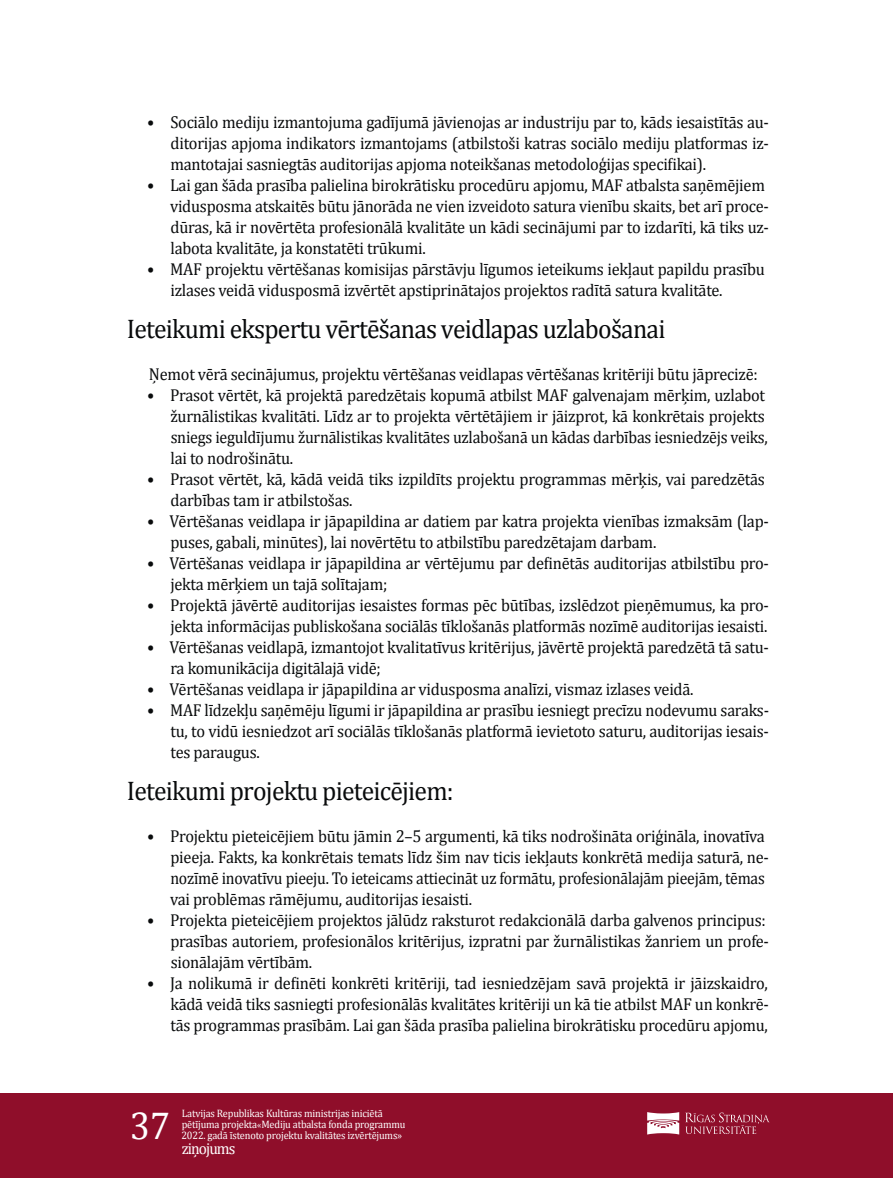
<style>
.page{position:relative;width:893px;height:1178px;background:#fff}
.page>*{position:absolute;margin:0;border:0;box-sizing:border-box;transform-origin:0 0}
.t1{font:39px "Cambria";color:#fff;scale:.95 1}
.ApaksVirsrakstsCambr{font:27px "Cambria";letter-spacing:-.03em;color:#090b0c;scale:.95 1}
.t2{font:17.25px/21px "Cambria";letter-spacing:-.015em;color:#090b0c;scale:.95 1}
.t3{font:16.2px "Cambria";letter-spacing:-.06em;color:#fff;scale:.95 1}
.t4{font:10.8px/10.8px "Cambria";letter-spacing:-.015em;color:#fff;scale:.95 1}
.s1{font-size:9.45px}
</style>
<div class="page">
<div style="left:0;top:1094px;width:893px;height:84px;background:#8f0e2a"></div>
<svg style="left:647px;top:1112px;width:32px;height:22px"></svg>
<svg style="left:685px;top:1112px;width:85px;height:22px"></svg>
<p class="t2" style="left:170px;top:111px;width:632px;text-align:justify;text-indent:-23px">• Sociālo mediju izmantojuma gadījumā jāvienojas ar industriju par to, kāds iesaistītās au&shy;ditorijas apjoma indikators izmantojams (atbilstoši katras sociālo mediju platformas iz&shy;mantotajai sasniegtās auditorijas apjoma noteikšanas metodoloģijas specifikai).</p>
<p class="t2" style="left:170px;top:174px;width:632px;text-indent:-23px">• Lai gan šāda prasība palielina birokrātisku procedūru apjomu, MAF atbalsta saņēmējiem vidusposma atskaitēs būtu jānorāda ne vien izveidoto satura vienību skaits, bet arī proce&shy;dūras, kā ir novērtēta profesionālā kvalitāte un kādi secinājumi par to izdarīti, kā tiks uz&shy;labota kvalitāte, ja konstatēti trūkumi.</p>
<p class="t2" style="left:170px;top:258px;width:627px;text-indent:-23px">• MAF projektu vērtēšanas komisijas pārstāvju līgumos ieteikums iekļaut papildu prasību izlases veidā vidusposmā izvērtēt apstiprinātajos projektos radītā satura kvalitāte.</p>
<p class="ApaksVirsrakstsCambr" style="left:127px;top:313px;width:568px">Ieteikumi ekspertu vērtēšanas veidlapas uzlabošanai</p>
<p class="t2" style="left:149px;top:363px;width:643px">Ņemot vērā secinājumus, projektu vērtēšanas veidlapas vērtēšanas kritēriji būtu jāprecizē:</p>
<p class="t2" style="left:170px;top:384px;width:630px;text-indent:-23px">• Prasot vērtēt, kā projektā paredzētais kopumā atbilst MAF galvenajam mērķim, uzlabot žurnālistikas kvalitāti. Līdz ar to projekta vērtētājiem ir jāizprot, kā konkrētais projekts sniegs ieguldījumu žurnālistikas kvalitātes uzlabošanā un kādas darbības iesniedzējs veiks, lai to nodrošinātu.</p>
<p class="t2" style="left:171px;top:468px;width:627px;text-indent:-23px">• Prasot vērtēt, kā, kādā veidā tiks izpildīts projektu programmas mērķis, vai paredzētās darbības tam ir atbilstošas.</p>
<p class="t2" style="left:170px;top:510px;width:632px;text-indent:-23px">• Vērtēšanas veidlapa ir jāpapildina ar datiem par katra projekta vienības izmaksām (lap&shy;puses, gabali, minūtes), lai novērtētu to atbilstību paredzētajam darbam.</p>
<p class="t2" style="left:170px;top:552px;width:632px;text-indent:-23px">• Vērtēšanas veidlapa ir jāpapildina ar vērtējumu par definētās auditorijas atbilstību pro&shy;jekta mērķiem un tajā solītajam;</p>
<p class="t2" style="left:147px;top:594px;width:656px;text-align:right">• Projektā jāvērtē auditorijas iesaistes formas pēc būtības, izslēdzot pieņēmumus, ka pro&shy;jekta informācijas publiskošana sociālās tīklošanās platformās nozīmē auditorijas iesaisti.</p>
<p class="t2" style="left:170px;top:636px;width:632px;text-indent:-23px">• Vērtēšanas veidlapā, izmantojot kvalitatīvus kritērijus, jāvērtē projektā paredzētā tā satu&shy;ra komunikācija digitālajā vidē;</p>
<p class="t2" style="left:147px;top:678px;width:577px">• Vērtēšanas veidlapa ir jāpapildina ar vidusposma analīzi, vismaz izlases veidā.</p>
<p class="t2" style="left:171px;top:699px;width:632px;text-align:justify;text-indent:-23px">• MAF līdzekļu saņēmēju līgumi ir jāpapildina ar prasību iesniegt precīzu nodevumu saraks&shy;tu, to vidū iesniedzot arī sociālās tīklošanās platformā ievietoto saturu, auditorijas iesais&shy;tes paraugus.</p>
<p class="ApaksVirsrakstsCambr" style="left:127px;top:775px;width:346px">Ieteikumi projektu pieteicējiem:</p>
<p class="t2" style="left:170px;top:825px;width:632px;text-indent:-23px">• Projektu pieteicējiem būtu jāmin 2–5 argumenti, kā tiks nodrošināta oriģināla, inovatīva pieeja. Fakts, ka konkrētais temats līdz šim nav ticis iekļauts konkrētā medija saturā, ne&shy;nozīmē inovatīvu pieeju. To ieteicams attiecināt uz formātu, profesionālajām pieejām, tēmas vai problēmas rāmējumu, auditorijas iesaisti.</p>
<p class="t2" style="left:170px;top:909px;width:632px;text-indent:-23px">• Projekta pieteicējiem projektos jālūdz raksturot redakcionālā darba galvenos principus: prasības autoriem, profesionālos kritērijus, izpratni par žurnālistikas žanriem un profe&shy;sionālajām vērtībām.</p>
<p class="t2" style="left:171px;top:972px;width:631px;text-align:justify;text-indent:-23px">• Ja nolikumā ir definēti konkrēti kritēriji, tad iesniedzējam savā projektā ir jāizskaidro, kādā veidā tiks sasniegti profesionālās kvalitātes kritēriji un kā tie atbilst MAF un konkrē&shy;tās programmas prasībām. Lai gan šāda prasība palielina birokrātisku procedūru apjomu,</p>
<h1 class="t1" style="left:130px;top:1103px;width:44px">37</h1>
<p class="t4" style="left:181px;top:1108px;width:237px">Latvijas Republikas Kultūras ministrijas iniciētā pētījuma projekta<span class="s1">«</span>Mediju atbalsta fonda programmu<br>2022. gadā īstenoto projektu kvalitātes izvērtējums»</p>
<p class="t3" style="left:182px;top:1139px;width:58px">ziņojums</p>
</div>
